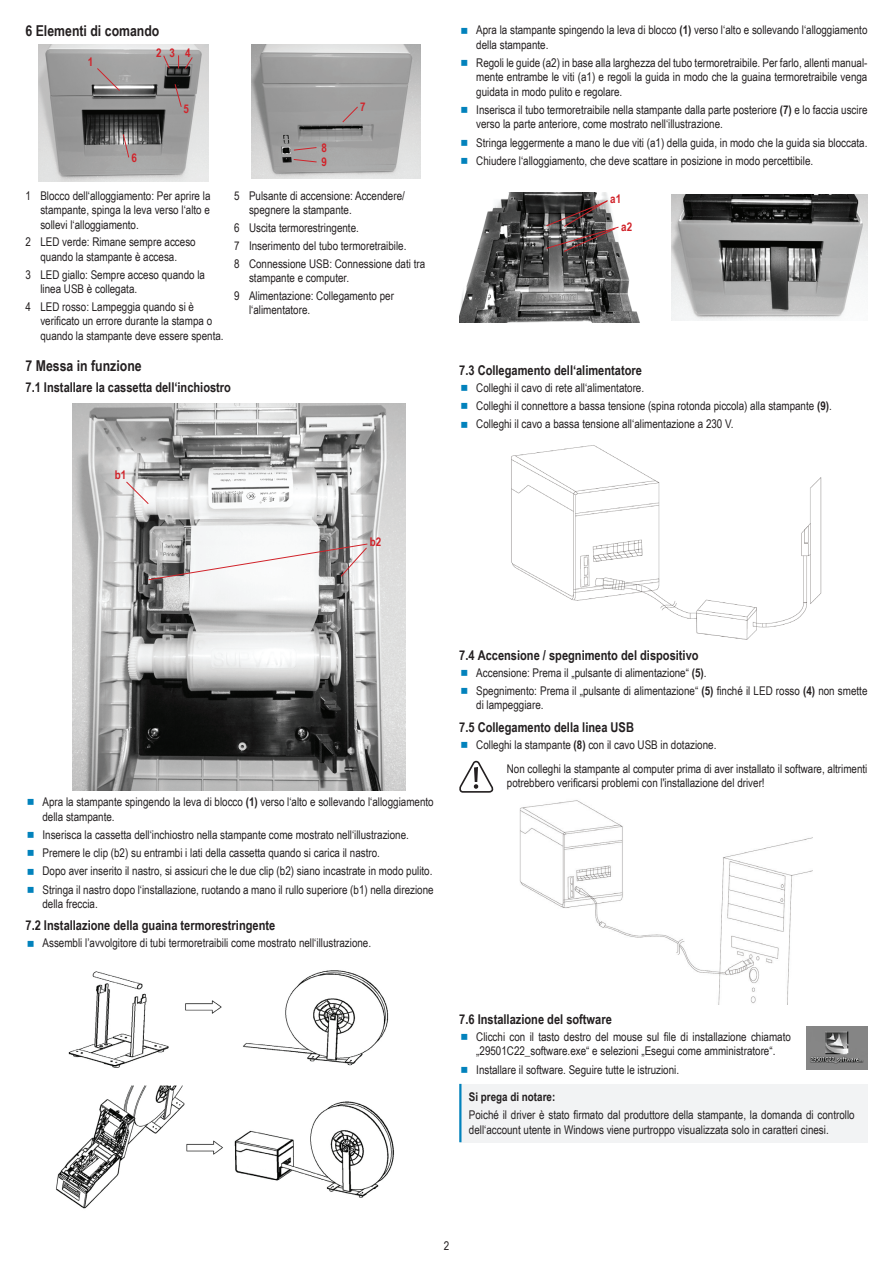
<style>
.page{position:relative;width:893px;height:1263px;background:#fff}
.page>*{position:absolute;margin:0;border:0;box-sizing:border-box;transform-origin:0 0}
.t1{font:700 15px "Arial Narrow";color:#231f20}
.t2{font:700 13.5px "Arial Narrow";color:#231f20}
.t3{font:12px/14.4px "Arial Narrow";color:#231f20}
.t4{font:700 12px/14.7px "Arial Narrow";color:#d1232a}
.t5{font:700 12px "Arial Narrow";color:#231f20}
.s1{font-weight:700}
</style>
<div class="page">
<img style="left:39px;top:44px;width:169px;height:137px">
<img style="left:251px;top:44px;width:170px;height:135px">
<img style="left:56px;top:970px;width:338px;height:239px">
<svg style="left:459px;top:761px;width:34px;height:32px"></svg>
<div style="left:460px;top:1084px;width:407px;height:58px;background:#f2f3f4"></div>
<hr style="left:459px;top:1084px;width:2px;height:58px;background:#0282bc">
<img style="left:459px;top:192px;width:181px;height:130px">
<svg style="left:545px;top:199px;width:74px;height:53px;background:#6a6060"></svg>
<img style="left:672px;top:195px;width:195px;height:125px">
<img style="left:511px;top:445px;width:311px;height:195px">
<img style="left:519px;top:800px;width:293px;height:204px">
<img style="left:807px;top:1026px;width:60px;height:44px">
<svg style="left:96px;top:67px;width:25px;height:25px"></svg>
<svg style="left:163px;top:55px;width:7px;height:14px"></svg>
<svg style="left:178px;top:55px;width:15px;height:15px"></svg>
<svg style="left:174px;top:83px;width:8px;height:25px"></svg>
<svg style="left:122px;top:133px;width:8px;height:25px"></svg>
<svg style="left:342px;top:106px;width:17px;height:17px"></svg>
<svg style="left:293px;top:147px;width:24px;height:4px"></svg>
<svg style="left:293px;top:159px;width:24px;height:4px"></svg>
<img style="left:72px;top:403px;width:333px;height:388px">
<svg style="left:125px;top:481px;width:24px;height:24px"></svg>
<svg style="left:148px;top:543px;width:220px;height:38px"></svg>
<p class="t1" style="left:26px;top:20px;width:135px">6 Elementi di comando</p>
<p class="t4" style="left:88px;top:54px;width:7px">1</p>
<p class="t4" style="left:156px;top:45px;width:36px">234</p>
<p class="t4" style="left:183px;top:101px;width:7px">5</p>
<p class="t4" style="left:360px;top:99px;width:7px">7</p>
<p class="t4" style="left:131px;top:150px;width:7px">6</p>
<p class="t3" style="left:40px;top:188px;width:172px;text-align:justify;text-indent:-15px">1 Blocco dell‘alloggiamento: Per aprire la stampante, spinga la leva verso l‘alto e sollevi l‘alloggiamento.</p>
<p class="t3" style="left:26px;top:234px;width:172px;text-align:center">2 LED verde: Rimane sempre acceso quando la stampante è accesa.</p>
<p class="t3" style="left:40px;top:267px;width:166px;text-indent:-15px">3 LED giallo: Sempre acceso quando la linea USB è collegata.</p>
<p class="t3" style="left:40px;top:299px;width:185px;text-indent:-15px">4 LED rosso: Lampeggia quando si è verificato un errore durante la stampa o quando la stampante deve essere spenta.</p>
<p class="t4" style="left:321px;top:139px;width:7px">8<br>9</p>
<p class="t3" style="left:249px;top:188px;width:157px;text-indent:-15px">5 Pulsante di accensione: Accendere/ spegnere la stampante.</p>
<p class="t3" style="left:234px;top:218px;width:193px;line-height:17.9px">6 Uscita termorestringente.<br>7 Inserimento del tubo termoretraibile.<br>8 Connessione USB: Connessione dati tra</p>
<p class="t3" style="left:234px;top:268px;width:161px;line-height:17.9px;text-indent:15px">stampante e computer.<br>9 Alimentazione: Collegamento per</p>
<p class="t3" style="left:249px;top:302px;width:63px">l‘alimentatore.</p>
<p class="t1" style="left:26px;top:354px;width:118px">7 Messa in funzione</p>
<p class="t2" style="left:26px;top:377px;width:207px">7.1 Installare la cassetta dell‘inchiostro</p>
<p class="t4" style="left:115px;top:467px;width:13px">b1</p>
<p class="t4" style="left:370px;top:534px;width:13px">b2</p>
<p class="t3" style="left:476px;top:22px;width:393px">Apra la stampante spingendo la leva di blocco <span class="s1">(1)</span> verso l‘alto e sollevando l‘alloggiamento della stampante.</p>
<p class="t3" style="left:476px;top:55px;width:393px;text-align:justify">Regoli le guide (a2) in base alla larghezza del tubo termoretraibile. Per farlo, allenti manual&shy;mente entrambe le viti (a1) e regoli la guida in modo che la guaina termoretraibile venga guidata in modo pulito e regolare.</p>
<p class="t3" style="left:476px;top:102px;width:393px">Inserisca il tubo termoretraibile nella stampante dalla parte posteriore <span class="s1">(7)</span> e lo faccia uscire verso la parte anteriore, come mostrato nell‘illustrazione.</p>
<p class="t3" style="left:476px;top:133px;width:393px;line-height:18.3px">Stringa leggermente a mano le due viti (a1) della guida, in modo che la guida sia bloccata.<br>Chiudere l‘alloggiamento, che deve scattare in posizione in modo percettibile.</p>
<p class="t4" style="left:610px;top:191px;width:12px">a1</p>
<p class="t4" style="left:621px;top:218px;width:12px">a2</p>
<p class="t2" style="left:459px;top:360px;width:184px">7.3 Collegamento dell‘alimentatore</p>
<p class="t3" style="left:476px;top:378px;width:357px;line-height:18.3px">Colleghi il cavo di rete all‘alimentatore.<br>Colleghi il connettore a bassa tensione (spina rotonda piccola) alla stampante <span class="s1">(9)</span>.<br>Colleghi il cavo a bassa tensione all‘alimentazione a 230 V.</p>
<p class="t3" style="left:43px;top:794px;width:393px">Apra la stampante spingendo la leva di blocco <span class="s1">(1)</span> verso l‘alto e sollevando l‘alloggiamento della stampante.</p>
<p class="t3" style="left:43px;top:825px;width:393px;line-height:18.3px">Inserisca la cassetta dell‘inchiostro nella stampante come mostrato nell‘illustrazione.<br>Premere le clip (b2) su entrambi i lati della cassetta quando si carica il nastro.<br>Dopo aver inserito il nastro, si assicuri che le due clip (b2) siano incastrate in modo pulito.<br>Stringa il nastro dopo l‘installazione, ruotando a mano il rullo superiore (b1) nella direzione</p>
<p class="t3" style="left:43px;top:896px;width:57px">della freccia.</p>
<p class="t2" style="left:26px;top:915px;width:251px">7.2 Installazione della guaina termorestringente</p>
<p class="t3" style="left:43px;top:935px;width:330px">Assembli l’avvolgitore di tubi termoretraibili come mostrato nell‘illustrazione.</p>
<p class="t2" style="left:459px;top:645px;width:241px">7.4 Accensione / spegnimento del dispositivo</p>
<p class="t3" style="left:476px;top:663px;width:393px;line-height:18.3px">Accensione: Prema il „pulsante di alimentazione“ <span class="s1">(5)</span>.<br>Spegnimento: Prema il „pulsante di alimentazione“ <span class="s1">(5)</span> finché il LED rosso <span class="s1">(4)</span> non smette</p>
<p class="t3" style="left:476px;top:697px;width:69px">di lampeggiare.</p>
<p class="t2" style="left:459px;top:717px;width:176px">7.5 Collegamento della linea USB</p>
<p class="t3" style="left:507px;top:732px;width:362px;line-height:24px;text-indent:-31px">Colleghi la stampante <span class="s1">(8)</span> con il cavo USB in dotazione.<br>Non colleghi la stampante al computer prima di aver installato il software, altrimenti</p>
<p class="t3" style="left:507px;top:775px;width:259px">potrebbero verificarsi problemi con l'installazione del driver!</p>
<p class="t2" style="left:459px;top:1009px;width:154px">7.6 Installazione del software</p>
<p class="t3" style="left:476px;top:1029px;width:316px">Clicchi con il tasto destro del mouse sul file di installazione chiamato „29501C22_software.exe“ e selezioni „Esegui come amministratore“.</p>
<p class="t3" style="left:476px;top:1062px;width:204px">Installare il software. Seguire tutte le istruzioni.</p>
<p class="t5" style="left:469px;top:1088px;width:88px">Si prega di notare:</p>
<p class="t3" style="left:469px;top:1107px;width:387px">Poiché il driver è stato firmato dal produttore della stampante, la domanda di controllo dell‘account utente in Windows viene purtroppo visualizzata solo in caratteri cinesi.</p>
<p class="t3" style="left:444px;top:1238px;width:7px">2</p>
</div>
